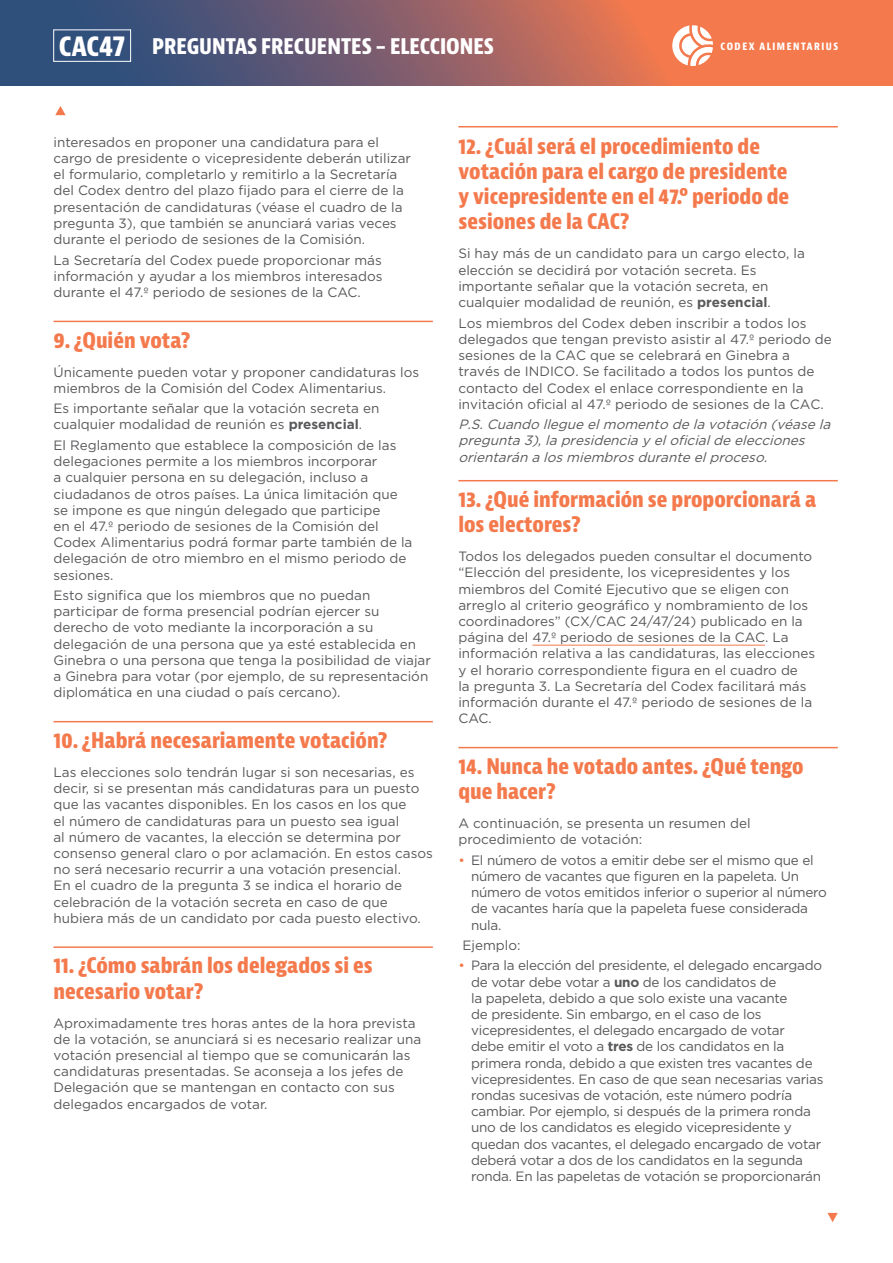
<style>
.page{position:relative;width:893px;height:1263px;background:#fff}
.page>*{position:absolute;margin:0;border:0;box-sizing:border-box;transform-origin:0 0}
.t1{font:700 condensed 25.95px "Bernina Sans";color:#fff}
.t2{font:700 condensed 21px/25.2px "Bernina Sans";color:#f47a4d}
.t3{font:700 condensed 21px "Bernina Sans";color:#fff}
.t4{font:13.5px/16.2px "Gotham";color:#58595b}
.t5{font:13.5px/16.2px "Gotham";letter-spacing:-.02em;color:#58595b}
.t6{font:italic 13.5px/16.2px "Gotham";color:#58595b}
.t7{font:700 condensed 9.9px "Bernina Sans";letter-spacing:.155em;color:#fff}
.s1{font-weight:700}
.s2{color:#f47a4d}
</style>
<div class="page">
<svg style="left:0;top:0;width:893px;height:85px;background:#976465"></svg>
<svg style="left:672px;top:25px;width:41px;height:41px"></svg>
<div style="left:54px;top:30px;width:77px;height:32px;border:1px solid #fff"></div>
<svg style="left:55px;top:106px;width:11px;height:9px"></svg>
<svg style="left:827px;top:1213px;width:11px;height:9px"></svg>
<hr style="left:54px;top:321px;width:379px;height:1px;background:#f47a4d">
<hr style="left:54px;top:721px;width:379px;height:1px;background:#f47a4d">
<hr style="left:54px;top:946px;width:379px;height:2px;background:#f47a4d">
<hr style="left:458px;top:126px;width:380px;height:1px;background:#f47a4d">
<hr style="left:458px;top:480px;width:380px;height:1px;background:#f47a4d">
<hr style="left:532px;top:645px;width:233px;height:1px;background:#f47a4d">
<hr style="left:458px;top:747px;width:380px;height:1px;background:#f47a4d">
<h1 class="t1" style="left:59px;top:31px;width:68px">CAC47</h1>
<h2 class="t3" style="left:152px;top:34px;width:344px">PREGUNTAS FRECUENTES – ELECCIONES</h2>
<p class="t7" style="left:720px;top:40px;width:119px">CODEX ALIMENTARIUS</p>
<p class="t4" style="left:54px;top:134px;width:359px">interesados en proponer una candidatura para el cargo de presidente o vicepresidente deberán utilizar el formulario, completarlo y remitirlo a la Secretaría del Codex dentro del plazo fijado para el cierre de la presentación de candidaturas (véase el cuadro de la pregunta 3), que también se anunciará varias veces durante el periodo de sesiones de la Comisión.</p>
<p class="t4" style="left:54px;top:251px;width:331px;text-align:justify">La Secretaría del Codex puede proporcionar más información y ayudar a los miembros interesados durante el 47.º periodo de sesiones de la CAC.</p>
<h2 class="t2" style="left:54px;top:328px;width:139px">9. ¿Quién vota?</h2>
<p class="t4" style="left:54px;top:363px;width:367px">Únicamente pueden votar y proponer candidaturas los miembros de la Comisión del Codex Alimentarius.</p>
<p class="t4" style="left:54px;top:400px;width:327px">Es importante señalar que la votación secreta en cualquier modalidad de reunión es <span class="s1">presencial</span>.</p>
<p class="t4" style="left:54px;top:437px;width:360px">El Reglamento que establece la composición de las delegaciones permite a los miembros incorporar<br>a cualquier persona en su delegación, incluso a ciudadanos de otros países. La única limitación que se impone es que ningún delegado que participe<br>en el 47.º periodo de sesiones de la Comisión del Codex Alimentarius podrá formar parte también de la delegación de otro miembro en el mismo periodo de sesiones.</p>
<p class="t4" style="left:54px;top:587px;width:379px">Esto significa que los miembros que no puedan participar de forma presencial podrían ejercer su derecho de voto mediante la incorporación a su delegación de una persona que ya esté establecida en Ginebra o una persona que tenga la posibilidad de viajar a Ginebra para votar (por ejemplo, de su representación diplomática en una ciudad o país cercano).</p>
<h2 class="t2" style="left:54px;top:728px;width:336px">10. ¿Habrá necesariamente votación?</h2>
<p class="t4" style="left:54px;top:764px;width:381px">Las elecciones solo tendrán lugar si son necesarias, es decir, si se presentan más candidaturas para un puesto que las vacantes disponibles. En los casos en los que<br>el número de candidaturas para un puesto sea igual<br>al número de vacantes, la elección se determina por consenso general claro o por aclamación. En estos casos no será necesario recurrir a una votación presencial.<br>En el cuadro de la pregunta 3 se indica el horario de celebración de la votación secreta en caso de que hubiera más de un candidato por cada puesto electivo.</p>
<h2 class="t2" style="left:54px;top:954px;width:321px">11. ¿Cómo sabrán los delegados si es necesario votar?</h2>
<p class="t4" style="left:54px;top:1014px;width:369px">Aproximadamente tres horas antes de la hora prevista de la votación, se anunciará si es necesario realizar una votación presencial al tiempo que se comunicarán las candidaturas presentadas. Se aconseja a los jefes de Delegación que se mantengan en contacto con sus delegados encargados de votar.</p>
<h2 class="t2" style="left:458px;top:134px;width:332px">12. ¿Cuál será el procedimiento de votación para el cargo de presidente y vicepresidente en el 47.º periodo de sesiones de la CAC?</h2>
<p class="t4" style="left:458px;top:245px;width:348px">Si hay más de un candidato para un cargo electo, la elección se decidirá por votación secreta. Es importante señalar que la votación secreta, en cualquier modalidad de reunión, es <span class="s1">presencial</span>.</p>
<p class="t4" style="left:458px;top:315px;width:375px">Los miembros del Codex deben inscribir a todos los delegados que tengan previsto asistir al 47.º periodo de sesiones de la CAC que se celebrará en Ginebra a través de INDICO. Se facilitado a todos los puntos de contacto del Codex el enlace correspondiente en la invitación oficial al 47.º periodo de sesiones de la CAC.</p>
<p class="t6" style="left:458px;top:416px;width:378px">P.S.Cuando llegueelmomento delavotación (véasela pregunta3),lapresidenciayeloficialdeelecciones orientarán alosmiembrosduranteelproceso.</p>
<h2 class="t2" style="left:458px;top:487px;width:359px">13. ¿Qué información se proporcionará a los electores?</h2>
<p class="t4" style="left:458px;top:548px;width:358px">Todos los delegados pueden consultar el documento “Elección del presidente, los vicepresidentes y los miembros del Comité Ejecutivo que se eligen con arreglo al criterio geográfico y nombramiento de los coordinadores” (CX/CAC 24/47/24) publicado en la página del 47.º periodo de sesiones de la CAC. La información relativa a las candidaturas, las elecciones y el horario correspondiente figura en el cuadro de<br>la pregunta 3. La Secretaría del Codex facilitará más información durante el 47.º periodo de sesiones de la CAC.</p>
<h2 class="t2" style="left:458px;top:754px;width:347px">14. Nunca he votado antes. ¿Qué tengo que hacer?</h2>
<p class="t4" style="left:458px;top:815px;width:294px">A continuación, se presenta un resumen del procedimiento de votación:</p>
<p class="t5" style="left:471px;top:851px;width:357px;text-indent:-13px"><span class="s2">•</span> El número de votos a emitir debe ser el mismo que el número de vacantes que figuren en la papeleta. Un número de votos emitidos inferior o superior al número de vacantes haría que la papeleta fuese considerada nula.</p>
<p class="t4" style="left:462px;top:937px;width:60px">Ejemplo:</p>
<p class="t5" style="left:471px;top:957px;width:354px;text-indent:-13px"><span class="s2">•</span> Para la elección del presidente, el delegado encargado de votar debe votar a <span class="s1">uno</span> de los candidatos de<br>la papeleta, debido a que solo existe una vacante<br>de presidente. Sin embargo, en el caso de los vicepresidentes, el delegado encargado de votar<br>debe emitir el voto a <span class="s1">tres</span> de los candidatos en la primera ronda, debido a que existen tres vacantes de vicepresidentes. En caso de que sean necesarias varias rondas sucesivas de votación, este número podría cambiar. Por ejemplo, si después de la primera ronda uno de los candidatos es elegido vicepresidente y quedan dos vacantes, el delegado encargado de votar deberá votar a dos de los candidatos en la segunda ronda. En las papeletas de votación se proporcionarán</p>
</div>
